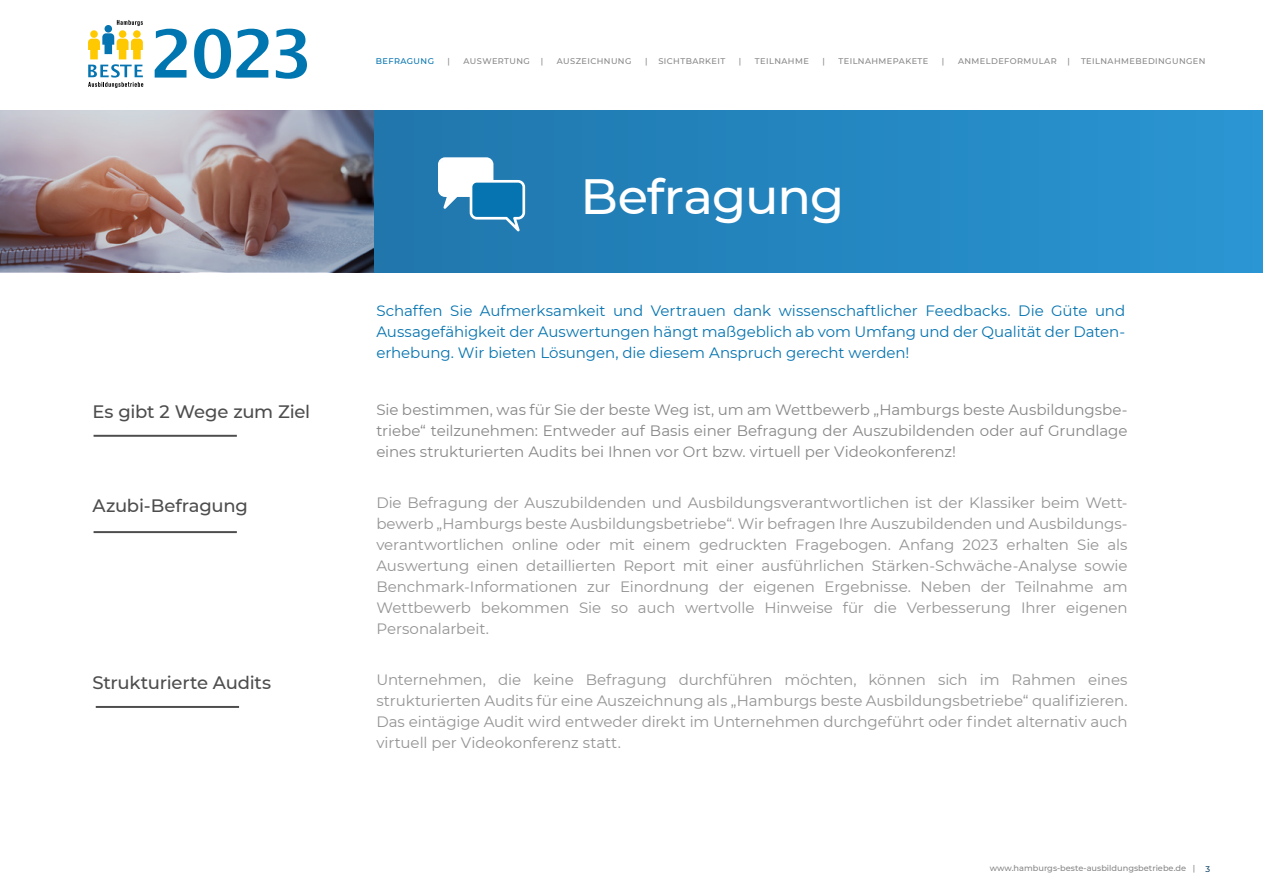
<style>
.page{position:relative;width:1263px;height:893px;background:#fff}
.page>*{position:absolute;margin:0;border:0;box-sizing:border-box;transform-origin:0 0}
.t1{font:700 66px "Lucida Grande";color:#0076b1}
.t2{font:500 49.5px "Montserrat";letter-spacing:-.02em;color:#fff}
.t3{font:500 18px "Montserrat";letter-spacing:-.015em;color:#4d4d4d}
.t4{font:15px/21px "Montserrat";letter-spacing:-.005em;color:#949494;text-align:justify}
.t5{font:15px/21px "Montserrat";letter-spacing:-.005em;color:#878787;text-align:justify}
.t6{font:15px/21px "Montserrat";letter-spacing:-.005em;color:#0674b0;text-align:justify}
.t7{font:500 8.25px "Montserrat";letter-spacing:.05em;color:#878787}
.t8{font:500 8.25px "Montserrat";color:#878787}
.t9{font:500 8.25px "Montserrat";letter-spacing:.05em;color:#0674b0}
.s1{color:#144569}
</style>
<div class="page">
<img style="left:0;top:111px;width:375px;height:161px">
<hr style="left:94px;top:435px;width:143px;height:2px;background:#4d4d4d">
<hr style="left:96px;top:706px;width:143px;height:2px;background:#4d4d4d">
<hr style="left:94px;top:531px;width:143px;height:2px;background:#4d4d4d">
<div style="left:375px;top:111px;width:888px;height:162px;background:linear-gradient(to right,#2076ac,#2996d3)"></div>
<svg style="left:438px;top:157px;width:87px;height:74px"></svg>
<svg style="left:90px;top:30px;width:8px;height:8px"></svg>
<div style="left:105px;top:25px;width:7px;height:8px;background:#0674b0;border-radius:50%"></div>
<div style="left:119px;top:30px;width:7px;height:8px;background:#fec900;border-radius:50%"></div>
<svg style="left:133px;top:30px;width:8px;height:8px"></svg>
<svg style="left:117px;top:20px;width:26px;height:6px"></svg>
<svg style="left:88px;top:33px;width:55px;height:55px"></svg>
<h1 class="t1" style="left:150px;top:0;width:165px">2023</h1>
<p class="t3" style="left:92px;top:399px;width:219px">Es gibt 2 Wege zum Ziel</p>
<p class="t3" style="left:92px;top:493px;width:157px">Azubi-Befragung</p>
<p class="t3" style="left:92px;top:670px;width:180px">Strukturierte Audits</p>
<p class="t9" style="left:376px;top:56px;width:60px">BEFRAGUNG</p>
<p class="t7" style="left:448px;top:56px;width:4px">|</p>
<p class="t7" style="left:464px;top:56px;width:68px">AUSWERTUNG</p>
<p class="t7" style="left:541px;top:56px;width:4px">|</p>
<p class="t7" style="left:557px;top:56px;width:76px">AUSZEICHNUNG</p>
<p class="t7" style="left:645px;top:56px;width:4px">|</p>
<p class="t7" style="left:658px;top:56px;width:68px">SICHTBARKEIT</p>
<p class="t7" style="left:739px;top:56px;width:4px">|</p>
<p class="t7" style="left:755px;top:56px;width:55px">TEILNAHME</p>
<p class="t7" style="left:822px;top:56px;width:4px">|</p>
<p class="t7" style="left:838px;top:56px;width:91px">TEILNAHMEPAKETE</p>
<p class="t7" style="left:942px;top:56px;width:4px">|</p>
<p class="t7" style="left:958px;top:56px;width:100px">ANMELDEFORMULAR</p>
<p class="t7" style="left:1067px;top:56px;width:4px">|</p>
<p class="t7" style="left:1081px;top:56px;width:126px">TEILNAHMEBEDINGUNGEN</p>
<h2 class="t2" style="left:580px;top:162px;width:265px">Befragung</h2>
<p class="t6" style="left:376px;top:300px;width:750px">Schaffen Sie Aufmerksamkeit und Vertrauen dank wissenschaftlicher Feedbacks. Die Güte und Aussagefähigkeit der Auswertungen hängt maßgeblich ab vom Umfang und der Qualität der Daten&shy;erhebung. Wir bieten Lösungen, die diesem Anspruch gerecht werden!</p>
<p class="t5" style="left:376px;top:399px;width:753px">Sie bestimmen, was für Sie der beste Weg ist, um am Wettbewerb „Hamburgs beste Ausbildungsbe&shy;triebe“ teilzunehmen: Entweder auf Basis einer Befragung der Auszubildenden oder auf Grundlage eines strukturierten Audits bei Ihnen vor Ort bzw. virtuell per Videokonferenz!</p>
<p class="t4" style="left:376px;top:492px;width:753px">Die Befragung der Auszubildenden und Ausbildungsverantwortlichen ist der Klassiker beim Wett&shy;bewerb „Hamburgs beste Ausbildungsbetriebe“. Wir befragen Ihre Auszubildenden und Ausbildungs&shy;verantwortlichen online oder mit einem gedruckten Fragebogen. Anfang 2023 erhalten Sie als Auswertung einen detaillierten Report mit einer ausführlichen Stärken--Schwäche-Analyse sowie Benchmark-Informationen zur Einordnung der eigenen Ergebnisse. Neben der Teilnahme am Wettbewerb bekommen Sie so auch wertvolle Hinweise für die Verbesserung Ihrer eigenen Personalarbeit.</p>
<p class="t4" style="left:376px;top:669px;width:753px">Unternehmen, die keine Befragung durchführen möchten, können sich im Rahmen eines strukturierten Audits für eine Auszeichnung als „Hamburgs beste Ausbildungsbetriebe“ qualifizieren.<br>Das eintägige Audit wird entweder direkt im Unternehmen durchgeführt oder findet alternativ auch virtuell per Videokonferenz statt.</p>
<p class="t8" style="left:990px;top:862px;width:222px">www.hamburgs-beste-ausbildungsbetriebe.de | <span class="s1">3</span></p>
</div>
